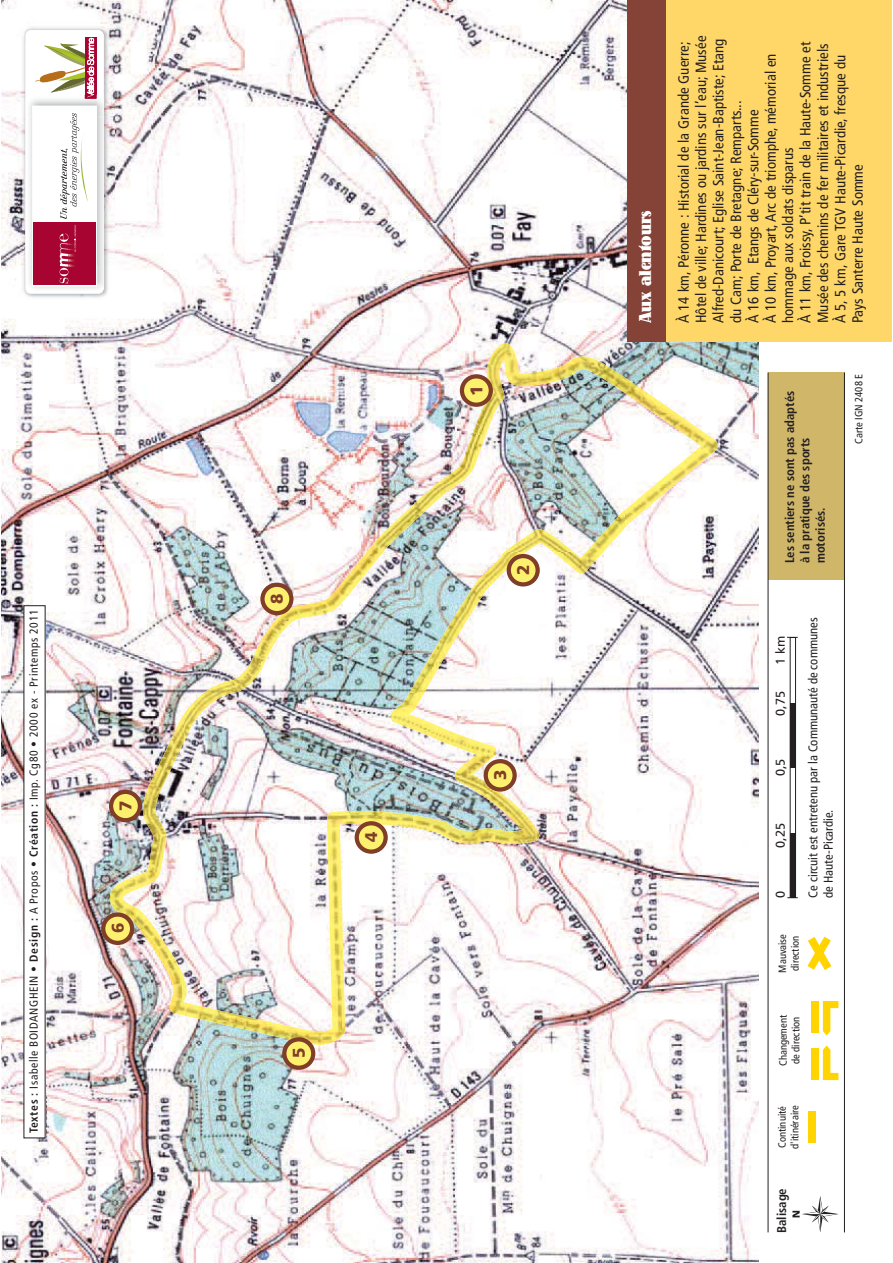
<style>
.page{position:relative;width:893px;height:1263px;background:#fff}
.page>*{position:absolute;margin:0;border:0;box-sizing:border-box;transform-origin:0 0}
.t1{font:500 16.95px "Lo Type";color:#fff}
.t2{font:900 16.95px "Frutiger";color:#803d27}
.t3{font:condensed 14.85px/17.4px "Frutiger";color:#231f20}
.t4{font:700 condensed 12.75px/15.3px "Frutiger";color:#231f20}
.t5{font:condensed 12.75px/15.3px "Frutiger";color:#231f20}
.t6{font:12.75px "Frutiger";color:#231f20}
.t7{font:condensed 11.7px "Frutiger";letter-spacing:.05em;color:#231f20}
.t8{font:condensed 10.65px/12.8px "Frutiger";color:#231f20}
.s1{font-weight:700}
</style>
<div class="page">
<div style="left:768px;top:373px;width:76px;height:207px;background:#d0b669"></div>
<svg style="left:807px;top:937px;width:24px;height:33px"></svg>
<div style="left:812px;top:1048px;width:7px;height:32px;background:#ffd400"></div>
<svg style="left:823px;top:1046px;width:15px;height:34px"></svg>
<div style="left:812px;top:1001px;width:7px;height:32px;background:#ffd400"></div>
<svg style="left:823px;top:1001px;width:15px;height:34px"></svg>
<div style="left:808px;top:1111px;width:8px;height:32px;background:#ffd400"></div>
<hr style="left:768px;top:373px;width:1px;height:859px;background:#231f20">
<hr style="left:844px;top:373px;width:1px;height:859px;background:#231f20">
<img style="left:1px;top:0;width:758px;height:1263px">
<img style="left:110px;top:709px;width:76px;height:308px">
<img style="left:185px;top:974px;width:161px;height:71px">
<img style="left:185px;top:637px;width:77px;height:103px">
<img style="left:326px;top:810px;width:88px;height:165px">
<img style="left:261px;top:553px;width:229px;height:141px">
<img style="left:390px;top:693px;width:107px;height:71px">
<img style="left:364px;top:482px;width:315px;height:72px">
<img style="left:413px;top:763px;width:127px;height:82px">
<img style="left:436px;top:446px;width:130px;height:37px">
<img style="left:489px;top:553px;width:115px;height:34px">
<img style="left:652px;top:446px;width:66px;height:37px">
<svg style="left:462px;top:376px;width:29px;height:29px"></svg>
<div style="left:460px;top:374px;width:33px;height:33px;border:4px solid #803d27;border-radius:50%"></div>
<svg style="left:509px;top:556px;width:29px;height:28px"></svg>
<div style="left:507px;top:554px;width:33px;height:33px;border:4px solid #803d27;border-radius:50%"></div>
<svg style="left:486px;top:761px;width:29px;height:29px"></svg>
<div style="left:484px;top:759px;width:33px;height:33px;border:4px solid #803d27;border-radius:50%"></div>
<svg style="left:357px;top:823px;width:29px;height:29px"></svg>
<div style="left:355px;top:821px;width:33px;height:33px;border:4px solid #803d27;border-radius:50%"></div>
<svg style="left:284px;top:1039px;width:29px;height:29px"></svg>
<div style="left:282px;top:1037px;width:33px;height:33px;border:4px solid #803d27;border-radius:50%"></div>
<svg style="left:103px;top:915px;width:29px;height:28px"></svg>
<div style="left:101px;top:912px;width:33px;height:33px;border:4px solid #803d27;border-radius:50%"></div>
<div style="left:111px;top:792px;width:29px;height:28px;background:#fcf16e;border-radius:50%"></div>
<div style="left:109px;top:790px;width:33px;height:32px;border:4px solid #803d27;border-radius:50%"></div>
<div style="left:262px;top:585px;width:29px;height:28px;background:#fcf16e;border-radius:50%"></div>
<div style="left:260px;top:583px;width:33px;height:32px;border:4px solid #803d27;border-radius:50%"></div>
<div style="left:627px;top:0;width:264px;height:342px;background:#ffd768"></div>
<div style="left:627px;top:0;width:39px;height:342px;background:#854237"></div>
<svg style="left:792px;top:1196px;width:46px;height:36px"></svg>
<div style="left:790px;top:637px;width:6px;height:261px;border:1px solid #231f20"></div>
<div style="left:790px;top:833px;width:6px;height:65px;background:#231f20"></div>
<div style="left:790px;top:703px;width:6px;height:65px;background:#231f20"></div>
<div style="left:24px;top:606px;width:21px;height:532px;background:#fff"></div>
<img style="left:19px;top:21px;width:95px;height:282px">
<svg style="left:25px;top:30px;width:79px;height:264px"></svg>
<p class="t7" style="left:29px;top:1133px;width:525px;rotate:-90deg"><span class="s1">Textes :</span> Isabelle BOIDANGHEIN <span class="s1">• Design :</span> A Propos • <span class="s1">Création :</span> Imp. Cg80 • 2000 ex - Printemps 2011</p>
<p class="t2" style="left:119px;top:811px;width:12px;rotate:-90deg">7</p>
<p class="t2" style="left:111px;top:933px;width:12px;rotate:-90deg">6</p>
<p class="t2" style="left:270px;top:604px;width:12px;rotate:-90deg">8</p>
<p class="t2" style="left:364px;top:842px;width:12px;rotate:-90deg">4</p>
<p class="t2" style="left:292px;top:1058px;width:12px;rotate:-90deg">5</p>
<p class="t2" style="left:470px;top:396px;width:12px;rotate:-90deg">1</p>
<p class="t2" style="left:516px;top:575px;width:12px;rotate:-90deg">2</p>
<p class="t2" style="left:493px;top:780px;width:12px;rotate:-90deg">3</p>
<p class="t1" style="left:639px;top:323px;width:114px;rotate:-90deg">Aux alentours</p>
<p class="t3" style="left:676px;top:323px;width:289px;rotate:-90deg">À 14 km, Péronne : Historial de la Grande Guerre; Hôtel de ville; Hardines ou jardins sur l’eau; Musée Alfred-Danicourt; Eglise Saint-Jean-Baptiste; Etang du Cam; Porte de Bretagne; Remparts...<br>À 16 km, Etangs de Cléry-sur-Somme<br>À 10 km, Proyart, Arc de triomphe, mémorial en hommage aux soldats disparus<br>À 11 km, Froissy, P’tit train de la Haute-Somme et Musée des chemins de fer militaires et industriels À 5, 5 km, Gare TGV Haute-Picardie, fresque du Pays Santerre Haute Somme</p>
<p class="t4" style="left:783px;top:563px;width:174px;rotate:-90deg">Les sentiers ne sont pas adaptés à la pratique des sports motorisés.</p>
<p class="t6" style="left:775px;top:665px;width:31px;rotate:-90deg">1 km</p>
<p class="t6" style="left:775px;top:716px;width:26px;rotate:-90deg">0,75</p>
<p class="t6" style="left:775px;top:776px;width:19px;rotate:-90deg">0,5</p>
<p class="t6" style="left:775px;top:848px;width:26px;rotate:-90deg">0,25</p>
<p class="t6" style="left:775px;top:898px;width:9px;rotate:-90deg">0</p>
<p class="t5" style="left:806px;top:898px;width:282px;rotate:-90deg">Ce circuit est entretenu par la Communauté de communes de Haute-Picardie.</p>
<p class="t8" style="left:777px;top:973px;width:40px;rotate:-90deg">Mauvaise direction</p>
<p class="t8" style="left:777px;top:1066px;width:53px;rotate:-90deg">Changement de direction</p>
<p class="t8" style="left:776px;top:1149px;width:45px;rotate:-90deg">Continuité d'itinéraire</p>
<p class="t4" style="left:775px;top:1233px;width:46px;rotate:-90deg">Balisage</p>
<p class="t8" style="left:853px;top:444px;width:72px;rotate:-90deg">Carte IGN 2408 E</p>
</div>
